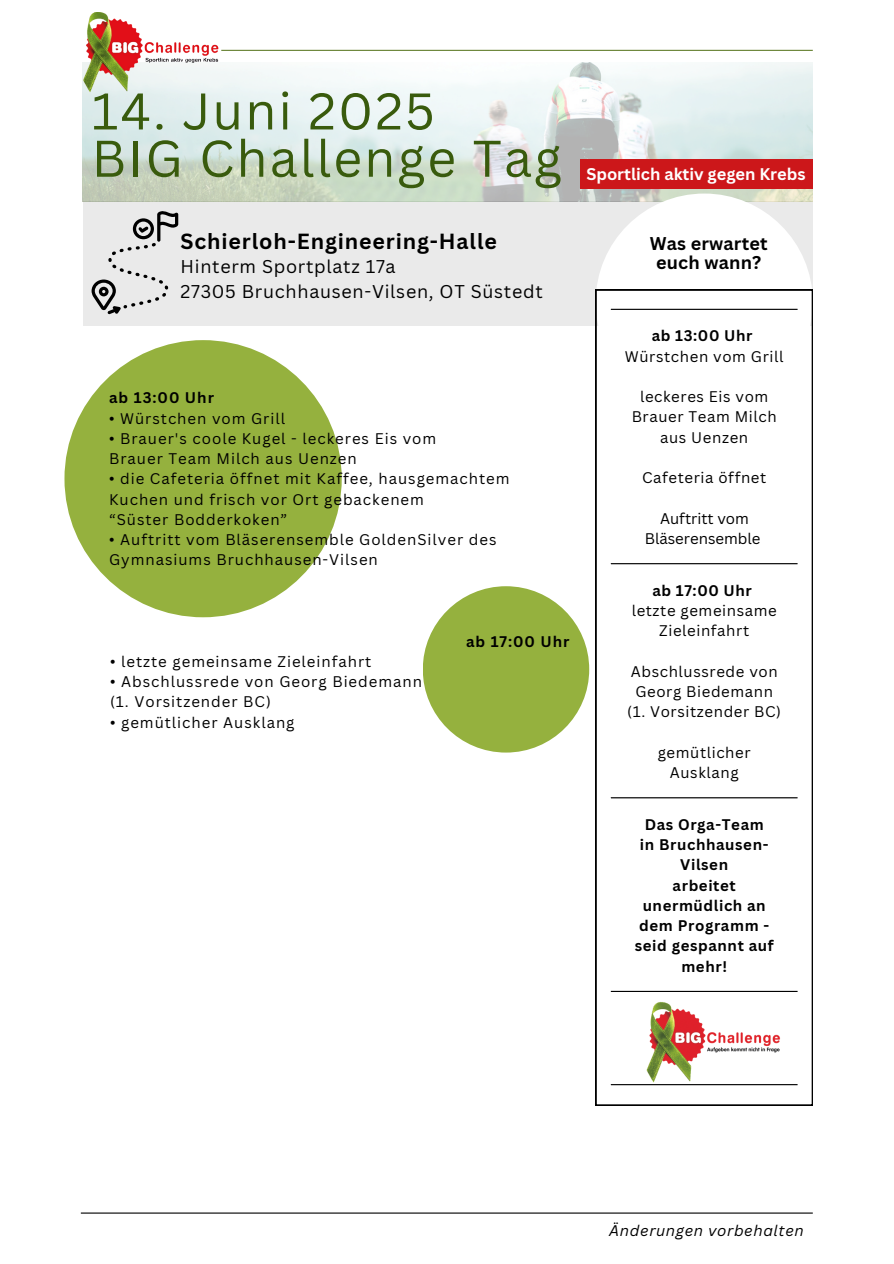
<style>
.page{position:relative;width:894px;height:1264px;background:#fff}
.page>*{position:absolute;margin:0;border:0;box-sizing:border-box;transform-origin:0 0}
.t1{font:50.4px/47.2px "Canva Sans";letter-spacing:.04em;color:#395b0d}
.t2{font:700 21.3px "Canva Sans";letter-spacing:.04em;color:#000}
.t3{font:18px/24.8px "Canva Sans";letter-spacing:.04em;color:#000}
.t4{font:700 18px/19.2px "Canva Sans";letter-spacing:.01em;color:#000;text-align:center}
.t5{font:700 16.5px "Canva Sans";color:#fff}
.t6{font:15px/20.2px "Canva Sans";letter-spacing:.065em;color:#000}
.t7{font:15px/20.2px "Canva Sans";letter-spacing:.04em;color:#000;text-align:center}
.t8{font:700 15px/20.2px "Canva Sans";letter-spacing:.04em;color:#000;text-align:center}
.t9{font:15px/20.2px "Canva Sans";color:#000;text-align:center}
.t10{font:italic 15px "Canva Sans";letter-spacing:.04em;color:#000}
</style>
<div class="page">
<hr style="left:81px;top:1212px;width:731px;height:1px;background:#000">
<hr style="left:221px;top:50px;width:591px;height:1px;background:#668132">
<div style="left:83px;top:202px;width:729px;height:124px;background:#eaeaea"></div>
<svg style="left:91px;top:211px;width:87px;height:103px"></svg>
<div style="left:422px;top:586px;width:167px;height:166px;background:#95b13e;border-radius:50%"></div>
<div style="left:64px;top:340px;width:277px;height:277px;background:#95b13e;border-radius:50%"></div>
<img style="left:83px;top:63px;width:729px;height:138px">
<div style="left:595px;top:193px;width:217px;height:217px;background:#fff;border-radius:50%"></div>
<svg style="left:595px;top:290px;width:217px;height:815px"></svg>
<hr style="left:610px;top:309px;width:187px;height:1px;background:#000">
<hr style="left:610px;top:563px;width:187px;height:1px;background:#000">
<hr style="left:610px;top:797px;width:187px;height:1px;background:#000">
<hr style="left:610px;top:990px;width:187px;height:1px;background:#000">
<hr style="left:610px;top:1084px;width:187px;height:1px;background:#000">
<img style="left:630px;top:998px;width:151px;height:87px">
<div style="left:579px;top:159px;width:233px;height:30px;background:#cc171a"></div>
<img style="left:83px;top:12px;width:136px;height:81px">
<p class="t1" style="left:91px;top:86px;width:471px">14. Juni 2025<br>BIG Challenge Tag</p>
<p class="t5" style="left:586px;top:163px;width:221px">Sportlich aktiv gegen Krebs</p>
<p class="t2" style="left:180px;top:226px;width:318px">Schierloh-Engineering-Halle</p>
<p class="t3" style="left:180px;top:254px;width:363px">Hinterm Sportplatz 17a<br>27305 Bruchhausen-Vilsen, OT Süstedt</p>
<h1 class="t8" style="left:109px;top:387px;width:106px">ab 13:00 Uhr</h1>
<h3 class="t6" style="left:109px;top:407px;width:177px">• Würstchen vom Grill</h3>
<h3 class="t6" style="left:109px;top:428px;width:328px">• Brauer's coole Kugel - leckeres Eis vom</h3>
<p class="t6" style="left:109px;top:448px;width:249px">Brauer Team Milch aus Uenzen</p>
<h2 class="t6" style="left:109px;top:468px;width:402px">• die Cafeteria öffnet mit Kaffee, hausgemachtem<br>Kuchen und frisch vor Ort gebackenem</h2>
<h4 class="t6" style="left:109px;top:509px;width:179px">“Süster Bodderkoken”</h4>
<p class="t6" style="left:109px;top:529px;width:389px">• Auftritt vom Bläserensemble GoldenSilver des<br>Gymnasiums Bruchhausen-Vilsen</p>
<p class="t6" style="left:110px;top:651px;width:263px">• letzte gemeinsame Zieleinfahrt</p>
<p class="t6" style="left:110px;top:671px;width:313px">• Abschlussrede von Georg Biedemann</p>
<p class="t6" style="left:110px;top:691px;width:162px">(1. Vorsitzender BC)</p>
<p class="t6" style="left:110px;top:711px;width:186px">• gemütlicher Ausklang</p>
<p class="t8" style="left:466px;top:630px;width:105px">ab 17:00 Uhr</p>
<p class="t4" style="left:649px;top:233px;width:119px">Was erwartet euch wann?</p>
<p class="t8" style="left:651px;top:325px;width:102px">ab 13:00 Uhr</p>
<p class="t7" style="left:624px;top:346px;width:160px">Würstchen vom Grill</p>
<p class="t7" style="left:631px;top:386px;width:146px">leckeres Eis vom<br>Brauer Team Milch aus Uenzen</p>
<p class="t7" style="left:642px;top:467px;width:126px">Cafeteria öffnet</p>
<p class="t9" style="left:644px;top:508px;width:117px">Auftritt vom<br>Bläserensemble</p>
<p class="t8" style="left:652px;top:580px;width:101px">ab 17:00 Uhr</p>
<p class="t7" style="left:631px;top:600px;width:146px">letzte gemeinsame<br>Zieleinfahrt</p>
<p class="t7" style="left:627px;top:661px;width:155px">Abschlussrede von<br>Georg Biedemann (1. Vorsitzender BC)</p>
<p class="t7" style="left:657px;top:742px;width:94px">gemütlicher<br>Ausklang</p>
<p class="t8" style="left:644px;top:814px;width:120px">Das Orga-Team</p>
<p class="t8" style="left:639px;top:834px;width:130px">in Bruchhausen-<br>Vilsen</p>
<p class="t8" style="left:634px;top:874px;width:140px">arbeitet unermüdlich an dem Programm - seid gespannt auf mehr!</p>
<p class="t10" style="left:609px;top:1219px;width:196px">Änderungen vorbehalten</p>
</div>
